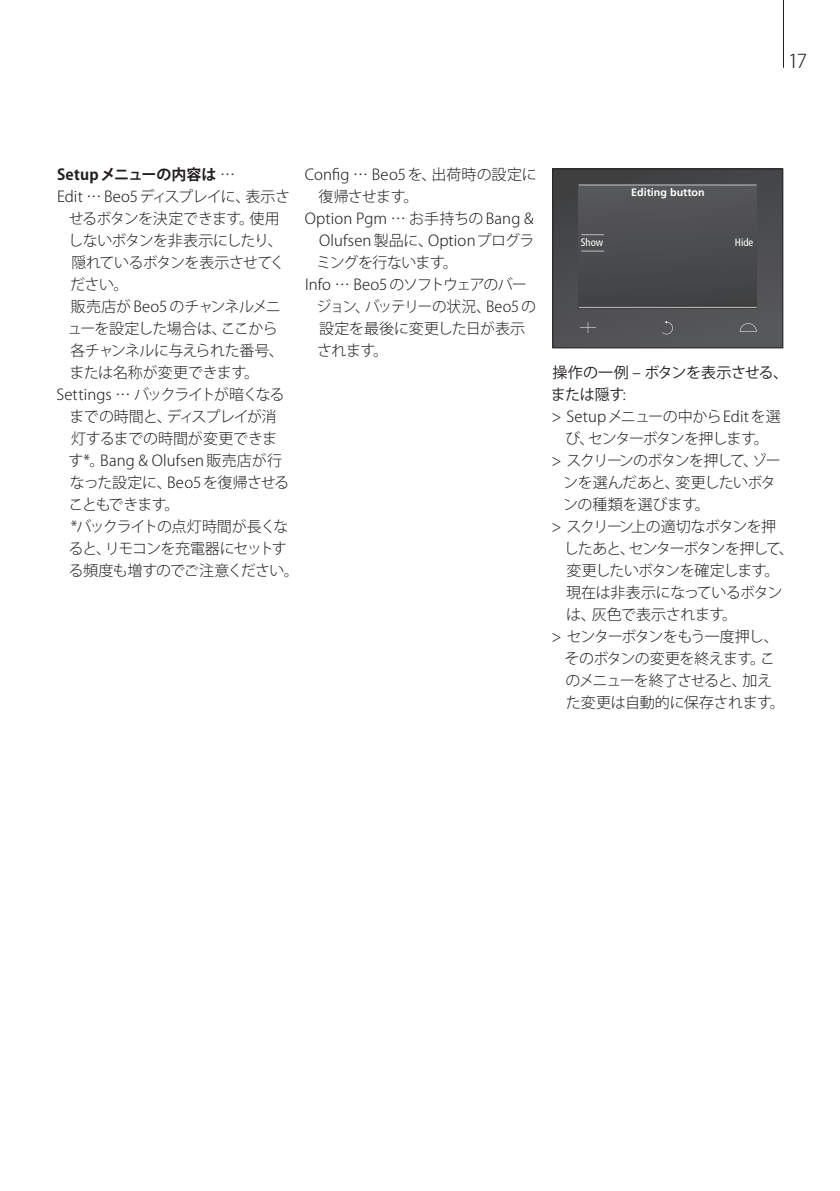
<style>
.page{position:relative;width:840px;height:1191px;background:#fff}
.page>*{position:absolute;margin:0;border:0;box-sizing:border-box;transform-origin:0 0}
.t1{font:300 19px "Koz Go Std";color:#231f20}
.t2{font:300 15px "Koz Go Std";letter-spacing:-.035em;color:#231f20}
.t3{font:300 15px "Koz Go Std";letter-spacing:-.075em;color:#231f20}
.t4{font:300 15px "Koz Go Std";letter-spacing:-.01em;color:#231f20}
.t5{font:300 15px "Koz Go Std";letter-spacing:.01em;color:#231f20}
.t6{font:300 15px "Koz Go Std";letter-spacing:-.055em;color:#231f20}
.t7{font:300 15px "Koz Go Std";letter-spacing:-.005em;color:#231f20}
.t8{font:15px "Koz Go Std";letter-spacing:-.02em;color:#231f20}
.t9{font:300 15px "Koz Go Std";letter-spacing:.015em;color:#231f20}
.t10{font:300 15px "Koz Go Std";letter-spacing:.005em;color:#231f20}
.t11{font:300 15px "Koz Go Std";color:#231f20}
.t12{font:300 15px "Koz Go Std";letter-spacing:-.09em;color:#231f20}
.t13{font:300 15px "Koz Go Std";letter-spacing:-.015em;color:#231f20}
.t14{font:300 15px "Koz Go Std";letter-spacing:-.065em;color:#231f20}
.t15{font:300 15px "Koz Go Std";letter-spacing:-.07em;color:#231f20}
.t16{font:300 15px "Koz Go Std";letter-spacing:-.06em;color:#231f20}
.t17{font:700 15px "Koz Go Std";color:#231f20}
.t18{font:300 15px "Koz Go Std";letter-spacing:-.08em;color:#231f20}
.t19{font:700 10.8px "Frutiger";color:#fff}
.t20{font:condensed 10.8px "Frutiger";color:#fff}
.s1{font-weight:300}
</style>
<div class="page">
<div style="left:552px;top:169px;width:230px;height:179px;background:linear-gradient(to bottom,#404142,#565759)"></div>
<div style="left:552px;top:168px;width:230px;height:180px;border:1px solid #231f20"></div>
<div style="left:578px;top:184px;width:178px;height:125px;background:#4c4d4e"></div>
<svg style="left:579px;top:322px;width:17px;height:11px"></svg>
<svg style="left:661px;top:321px;width:11px;height:13px"></svg>
<svg style="left:739px;top:323px;width:17px;height:9px"></svg>
<hr style="left:578px;top:185px;width:178px;height:1px;background:#bcbdc0">
<hr style="left:578px;top:307px;width:178px;height:1px;background:#bcbdc0">
<svg style="left:581px;top:234px;width:22px;height:1px"></svg>
<svg style="left:581px;top:251px;width:22px;height:1px"></svg>
<hr style="left:782px;top:0;width:1px;height:68px;background:#231f20">
<p class="t1" style="left:787px;top:49px;width:21px">17</p>
<p class="t17" style="left:57px;top:165px;width:180px">Setupメニューの内容は <span class="s1">…</span></p>
<p class="t4" style="left:57px;top:187px;width:234px">Edit … Beo5ディスプレイに、表示さ</p>
<p class="t2" style="left:69px;top:209px;width:212px">せるボタンを決定できます。使用</p>
<p class="t2" style="left:68px;top:231px;width:216px">しないボタンを非表示にしたり、</p>
<p class="t2" style="left:71px;top:253px;width:215px">隠れているボタンを表示させてく</p>
<p class="t2" style="left:70px;top:275px;width:60px">ださい。</p>
<p class="t13" style="left:71px;top:297px;width:211px">販売店が Beo5 のチャンネルメニ</p>
<p class="t2" style="left:67px;top:319px;width:212px">ューを設定した場合は、ここから</p>
<p class="t2" style="left:70px;top:341px;width:215px">各チャンネルに与えられた番号、</p>
<p class="t4" style="left:69px;top:363px;width:191px">または名称が変更できます。</p>
<p class="t6" style="left:56px;top:385px;width:229px">Settings … バックライトが暗くなる</p>
<p class="t2" style="left:69px;top:407px;width:208px">までの時間と、ディスプレイが消</p>
<p class="t7" style="left:71px;top:429px;width:207px">灯するまでの時間が変更できま</p>
<p class="t9" style="left:68px;top:451px;width:215px">す*。Bang &amp; Olufsen 販売店が行</p>
<p class="t2" style="left:70px;top:473px;width:221px">なった設定に、Beo5 を復帰させる</p>
<p class="t18" style="left:69px;top:495px;width:112px">こともできます。</p>
<p class="t14" style="left:71px;top:517px;width:219px">*バックライトの点灯時間が長くな</p>
<p class="t3" style="left:68px;top:539px;width:220px">ると、リモコンを充電器にセットす</p>
<p class="t2" style="left:68px;top:561px;width:232px">る頻度も増すのでご注意ください。</p>
<p class="t10" style="left:305px;top:165px;width:233px">Config … Beo5 を、出荷時の設定に</p>
<p class="t2" style="left:318px;top:187px;width:101px">復帰させます。</p>
<p class="t5" style="left:305px;top:209px;width:230px">Option Pgm … お手持ちの Bang &amp;</p>
<p class="t5" style="left:319px;top:231px;width:217px">Olufsen 製品に、Optionプログラ</p>
<p class="t2" style="left:316px;top:253px;width:143px">ミングを行ないます。</p>
<p class="t6" style="left:305px;top:275px;width:223px">Info … Beo5 のソフトウェアのバー</p>
<p class="t2" style="left:317px;top:297px;width:220px">ジョン、バッテリーの状況、Beo5 の</p>
<p class="t7" style="left:319px;top:319px;width:207px">設定を最後に変更した日が表示</p>
<p class="t2" style="left:317px;top:341px;width:73px">されます。</p>
<p class="t19" style="left:630px;top:186px;width:75px">Editing button</p>
<p class="t20" style="left:580px;top:236px;width:24px">Show</p>
<p class="t20" style="left:734px;top:236px;width:20px">Hide</p>
<p class="t8" style="left:552px;top:363px;width:237px">操作の一例 ‒ ボタンを表示させる、</p>
<p class="t8" style="left:550px;top:385px;width:76px">または隠す<span class="s1">:</span></p>
<p class="t11" style="left:551px;top:407px;width:231px">&gt; Setupメニューの中からEdit を選</p>
<p class="t3" style="left:565px;top:429px;width:204px">び、センターボタンを押します。</p>
<p class="t12" style="left:551px;top:451px;width:231px">&gt; スクリーンのボタンを押して、ゾー</p>
<p class="t2" style="left:563px;top:473px;width:214px">ンを選んだあと、変更したいボタ</p>
<p class="t4" style="left:563px;top:495px;width:148px">ンの種類を選びます。</p>
<p class="t15" style="left:551px;top:517px;width:226px">&gt; スクリーン上の適切なボタンを押</p>
<p class="t3" style="left:563px;top:539px;width:231px">したあと、センターボタンを押して、</p>
<p class="t16" style="left:566px;top:561px;width:214px">変更したいボタンを確定します。</p>
<p class="t2" style="left:566px;top:583px;width:217px">現在は非表示になっているボタン</p>
<p class="t2" style="left:566px;top:605px;width:172px">は、灰色で表示されます。</p>
<p class="t3" style="left:551px;top:627px;width:229px">&gt; センターボタンをもう一度押し、</p>
<p class="t2" style="left:564px;top:649px;width:212px">そのボタンの変更を終えます。こ</p>
<p class="t3" style="left:565px;top:671px;width:208px">のメニューを終了させると、加え</p>
<p class="t2" style="left:565px;top:693px;width:220px">た変更は自動的に保存されます。</p>
</div>
